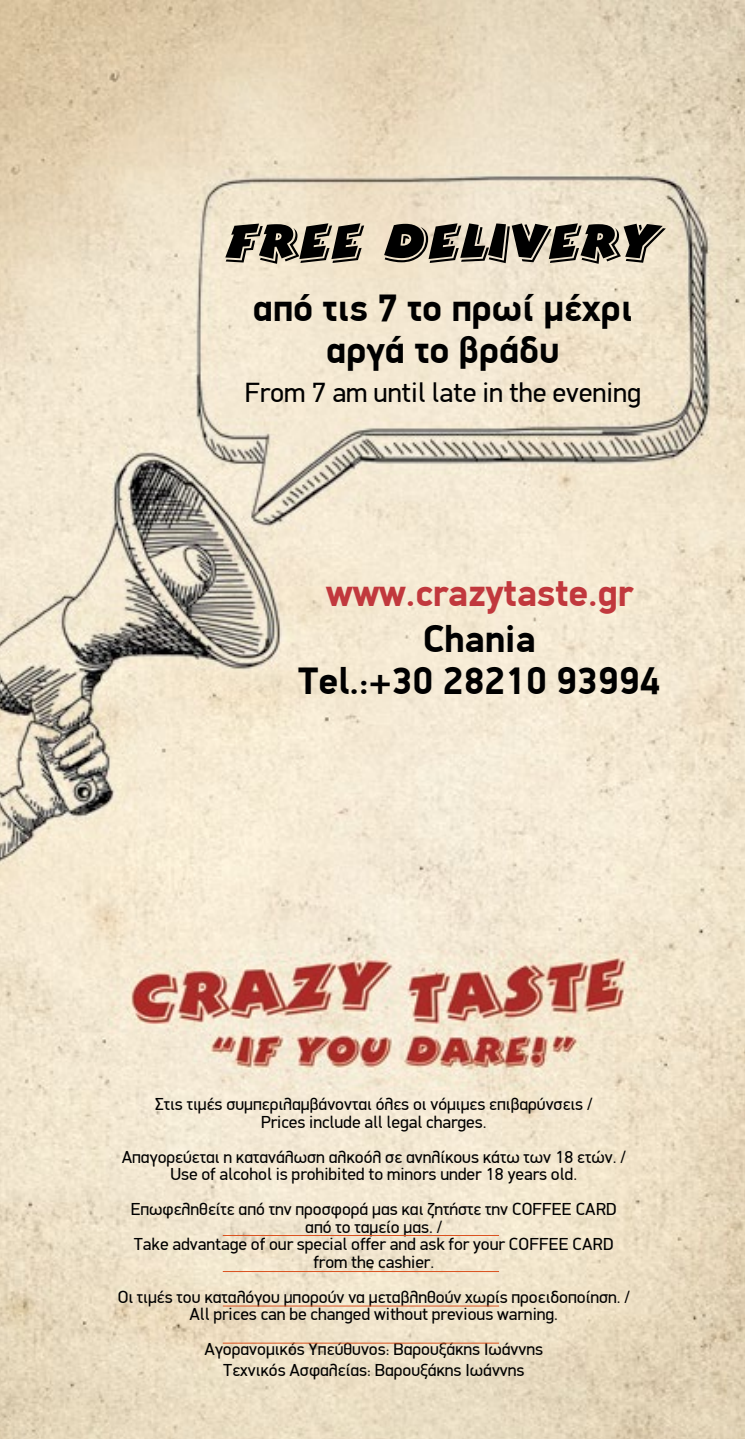
<style>
.page{position:relative;width:745px;height:1439px;background:#fff}
.page>*{position:absolute;margin:0;border:0;box-sizing:border-box;transform-origin:0 0}
.t1{font:59.5px "Bertram";color:#000}
.t2{font:700 38.5px/42px "PF Din Display";color:#000;text-align:center}
.t3{font:700 38.5px "PF Din Display";color:#c1383d}
.t4{font:28px "PF Din Display";color:#000}
.t5{font:17.5px/17.5px "PF Din Display";color:#000;text-align:center}
</style>
<div class="page">
<img style="left:0;top:0;width:744px;height:1439px">
<hr style="left:223px;top:1271px;width:275px;height:1px;background:#db521f">
<hr style="left:223px;top:1235px;width:275px;height:1px;background:#db521f">
<hr style="left:223px;top:1305px;width:275px;height:1px;background:#db521f">
<hr style="left:223px;top:1342px;width:275px;height:1px;background:#db521f">
<h1 class="t1" style="left:225px;top:207px;width:436px">FREE DELIVERY</h1>
<h2 class="t2" style="left:253px;top:287px;width:381px">από τις 7 το πρωί μέχρι αργά το βράδυ</h2>
<h3 class="t4" style="left:244px;top:375px;width:397px">From 7 am until late in the evening</h3>
<h2 class="t3" style="left:326px;top:569px;width:308px">www.crazytaste.gr</h2>
<h2 class="t2" style="left:298px;top:617px;width:363px">Chania<br>Tel.:+30 28210 93994</h2>
<p class="t5" style="left:155px;top:1095px;width:438px">Στις τιμές συμπεριλαμβάνονται όλες οι νόμιμες επιβαρύνσεις /<br>Prices include all legal charges.</p>
<p class="t5" style="left:122px;top:1147px;width:505px">Απαγορεύεται η κατανάλωση αλκοόλ σε ανηλίκους κάτω των 18 ετών. /<br>Use of alcohol is prohibited to minors under 18 years old.</p>
<p class="t5" style="left:131px;top:1200px;width:392px">Επωφεληθείτε από την προσφορά μας και ζητήστε την coffee</p>
<p class="t5" style="left:575px;top:1200px;width:11px">card</p>
<p class="t5" style="left:134px;top:1217px;width:386px;text-align:left;text-indent:171px">από το ταμείο μας. /<br>Take advantage of our special offer and ask for your coffee</p>
<p class="t5" style="left:572px;top:1235px;width:11px">card</p>
<p class="t5" style="left:118px;top:1244px;width:513px;line-height:35px">from the cashier.<br>Οι τιμές του καταλόγου μπορούν να μεταβληθούν χωρίς προειδοποίηση. /</p>
<p class="t5" style="left:189px;top:1296px;width:370px;line-height:35px">All prices can be changed without previous warning.<br>Αγορανομικός Υπεύθυνος: Βαρουξάκης Ιωάννης</p>
<p class="t5" style="left:223px;top:1361px;width:302px">Τεχνικός Ασφαλείας: Βαρουξάκης Ιωάννης</p>
</div>
